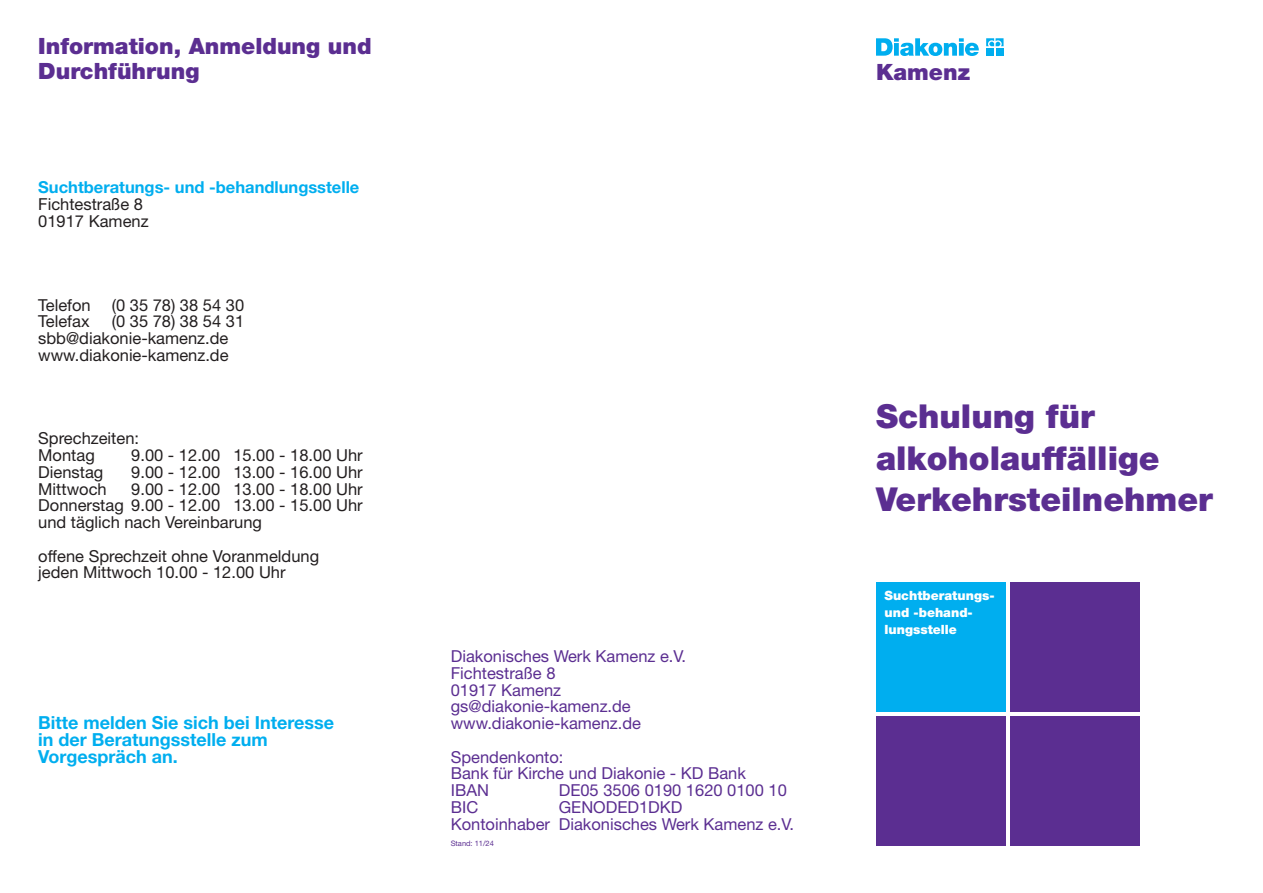
<style>
.page{position:relative;width:1263px;height:893px;background:#fff}
.page>*{position:absolute;margin:0;border:0;box-sizing:border-box;transform-origin:0 0}
.t1{font:900 33px/41.8px "Helvetica Neue LT Std";color:#5b2e91}
.t2{font:900 22.5px/25px "Helvetica Neue LT Std";color:#5b2e91}
.t3{font:700 18px/16.8px "Helvetica Neue LT Std";color:#00aeef}
.t4{font:16.5px/16.8px "Helvetica Neue LT Std";color:#231f20}
.t5{font:16.5px/16.8px "Helvetica Neue LT Std";color:#5b2e91}
.t6{font:700 16.5px "Helvetica Neue LT Std";color:#00aeef}
.t7{font:900 12.75px/16.8px "Helvetica Neue LT Std";color:#fff}
.t8{font:7.5px "Helvetica Neue LT Std";color:#5b2e91}
</style>
<div class="page">
<div style="left:876px;top:583px;width:130px;height:129px;background:#00aeef"></div>
<div style="left:1010px;top:583px;width:130px;height:129px;background:#5b2e91"></div>
<div style="left:876px;top:716px;width:130px;height:130px;background:#5b2e91"></div>
<div style="left:1010px;top:716px;width:130px;height:130px;background:#5b2e91"></div>
<svg style="left:876px;top:38px;width:103px;height:18px"></svg>
<svg style="left:986px;top:38px;width:17px;height:8px"></svg>
<div style="left:986px;top:48px;width:8px;height:8px;background:#00aeef"></div>
<div style="left:995px;top:48px;width:8px;height:8px;background:#00aeef"></div>
<h2 class="t2" style="left:38px;top:34px;width:335px">Information, Anmeldung und<br>Durchführung</h2>
<p class="t6" style="left:38px;top:177px;width:323px">Suchtberatungs- und -behandlungsstelle</p>
<p class="t4" style="left:38px;top:196px;width:112px">Fichtestraße 8<br>01917 Kamenz</p>
<p class="t4" style="left:38px;top:296px;width:54px">Telefon</p>
<p class="t4" style="left:112px;top:296px;width:134px">(0 35 78) 38 54 30</p>
<p class="t4" style="left:38px;top:313px;width:53px">Telefax</p>
<p class="t4" style="left:38px;top:313px;width:207px;text-indent:74px">(0 35 78) 38 54 31 sbb@diakonie-kamenz.de www.diakonie-kamenz.de</p>
<p class="t4" style="left:38px;top:430px;width:102px">Sprechzeiten:<br>Montag</p>
<p class="t4" style="left:131px;top:447px;width:233px">9.00 - 12.00 15.00 - 18.00 Uhr</p>
<p class="t4" style="left:38px;top:463px;width:67px">Dienstag</p>
<p class="t4" style="left:131px;top:463px;width:233px">9.00 - 12.00 13.00 - 16.00 Uhr</p>
<p class="t4" style="left:38px;top:480px;width:70px">Mittwoch</p>
<p class="t4" style="left:38px;top:480px;width:326px;text-align:justify;text-indent:93px">9.00 - 12.00 13.00 - 18.00 Uhr Donnerstag 9.00 - 12.00 13.00 - 15.00 Uhr und täglich nach Vereinbarung</p>
<p class="t4" style="left:38px;top:547px;width:282px">offene Sprechzeit ohne Voranmeldung jeden Mittwoch 10.00 - 12.00 Uhr</p>
<p class="t3" style="left:38px;top:714px;width:297px">Bitte melden Sie sich bei Interesse in der Beratungsstelle zum<br>Vorgespräch an.</p>
<p class="t5" style="left:451px;top:648px;width:237px">Diakonisches Werk Kamenz e.V.<br>Fichtestraße 8<br>01917 Kamenz gs@diakonie-kamenz.de www.diakonie-kamenz.de</p>
<p class="t5" style="left:451px;top:748px;width:297px">Spendenkonto:<br>Bank für Kirche und Diakonie - KD Bank<br>IBAN</p>
<p class="t5" style="left:559px;top:781px;width:230px">DE05 3506 0190 1620 0100 10</p>
<p class="t5" style="left:451px;top:798px;width:345px;text-align:center">GENODED1DKD<br>Kontoinhaber Diakonisches Werk Kamenz e.V.</p>
<p class="t8" style="left:451px;top:839px;width:45px">Stand: 11/24</p>
<p class="t5" style="left:451px;top:798px;width:29px">BIC</p>
<h2 class="t2" style="left:876px;top:60px;width:96px">Kamenz</h2>
<h1 class="t1" style="left:876px;top:395px;width:338px">Schulung für alkoholauffällige<br>Verkehrsteilnehmer</h1>
<p class="t7" style="left:884px;top:587px;width:112px">Suchtberatungs&shy;und -behand&shy;lungsstelle</p>
</div>
